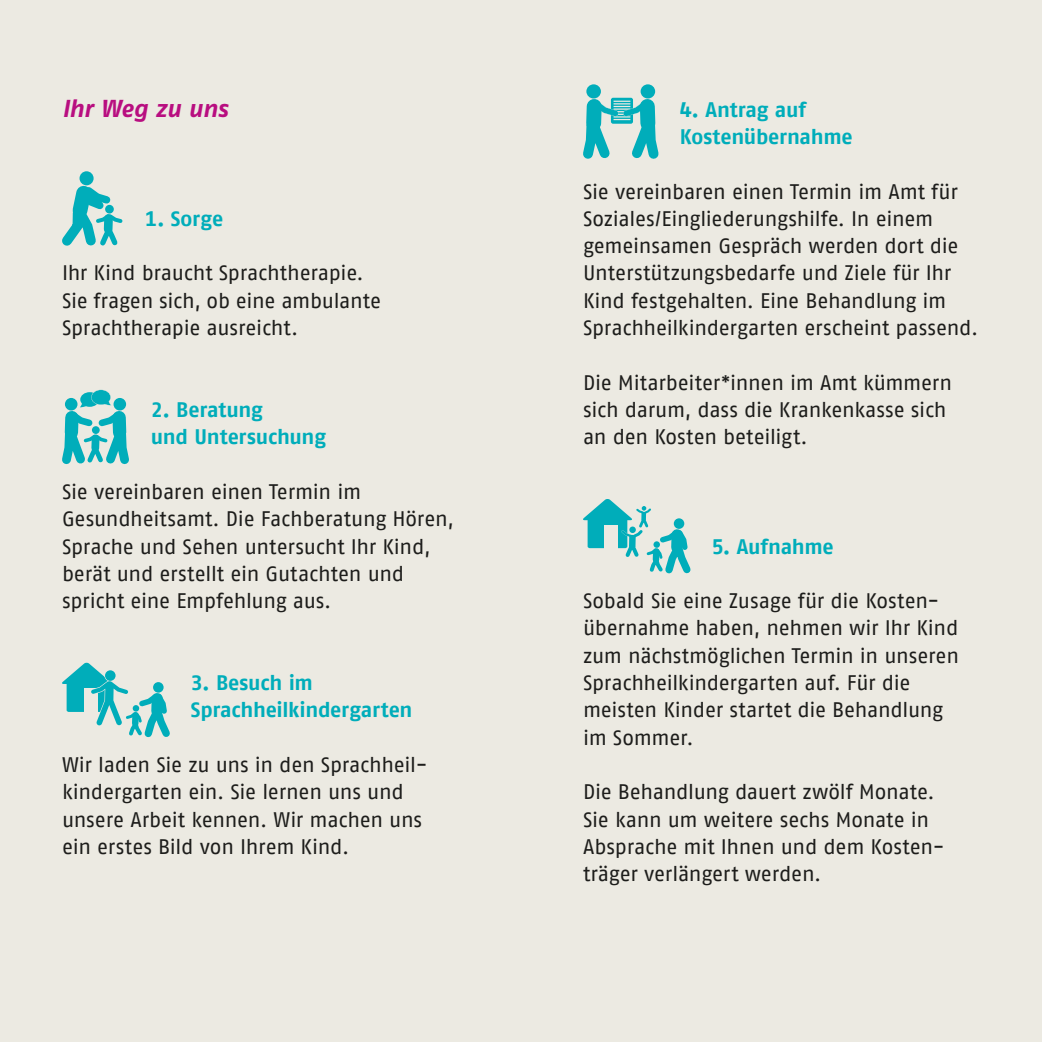
<style>
.page{position:relative;width:1042px;height:1042px;background:#fff}
.page>*{position:absolute;margin:0;border:0;box-sizing:border-box;transform-origin:0 0}
.t1{font:italic 700 24.5px "Fago Pro";letter-spacing:-.015em;color:#b80e80}
.t2{font:21px/27.3px "AWO Fago Office";letter-spacing:-.015em;color:#1d1d1b}
.t3{font:700 21px/27.3px "AWO Fago Office";letter-spacing:-.015em;color:#00adba}
</style>
<div class="page">
<div style="left:0;top:0;width:521px;height:1042px;background:#eceae2"></div>
<div style="left:521px;top:0;width:521px;height:1042px;background:#eceae2"></div>
<svg style="left:62px;top:390px;width:67px;height:74px"></svg>
<svg style="left:62px;top:662px;width:108px;height:76px"></svg>
<div style="left:586px;top:84px;width:15px;height:14px;background:#00adba;border-radius:50%"></div>
<div style="left:640px;top:84px;width:15px;height:14px;background:#00adba;border-radius:50%"></div>
<svg style="left:583px;top:91px;width:76px;height:68px"></svg>
<svg style="left:583px;top:499px;width:108px;height:75px"></svg>
<div style="left:80px;top:171px;width:14px;height:14px;background:#00adba;border-radius:50%"></div>
<svg style="left:62px;top:176px;width:61px;height:70px"></svg>
<p class="t1" style="left:62px;top:93px;width:167px">Ihr Weg zu uns</p>
<p class="t3" style="left:145px;top:205px;width:79px">1. Sorge</p>
<p class="t2" style="left:62px;top:259px;width:321px">Ihr Kind braucht Sprachtherapie.<br>Sie fragen sich, ob eine ambulante<br>Sprachtherapie ausreicht.</p>
<p class="t3" style="left:151px;top:396px;width:177px">2. Beratung<br>und Untersuchung</p>
<p class="t2" style="left:62px;top:478px;width:394px">Sie vereinbaren einen Termin im Gesundheitsamt. Die Fachberatung Hören, Sprache und Sehen untersucht Ihr Kind, berät und erstellt ein Gutachten und spricht eine Empfehlung aus.</p>
<p class="t3" style="left:191px;top:669px;width:223px">3. Besuch im<br>Sprachheilkindergarten</p>
<p class="t2" style="left:62px;top:751px;width:367px">Wir laden Sie zu uns in den Sprachheil&shy;kindergarten ein. Sie lernen uns und unsere Arbeit kennen. Wir machen uns ein erstes Bild von Ihrem Kind.</p>
<p class="t3" style="left:680px;top:95px;width:174px">4. Antrag auf<br>Kostenübernahme</p>
<p class="t2" style="left:583px;top:177px;width:397px">Sie vereinbaren einen Termin im Amt für Soziales/Eingliederungshilfe. In einem gemeinsamen Gespräch werden dort die Unterstützungsbedarfe und Ziele für Ihr Kind festgehalten. Eine Behandlung im Sprachheilkindergarten erscheint passend.</p>
<p class="t2" style="left:583px;top:368px;width:371px">Die Mitarbeiter*innen im Amt kümmern sich darum, dass die Krankenkasse sich an den Kosten beteiligt.</p>
<p class="t3" style="left:712px;top:532px;width:124px">5. Aufnahme</p>
<p class="t2" style="left:583px;top:587px;width:377px">Sobald Sie eine Zusage für die Kosten&shy;übernahme haben, nehmen wir Ihr Kind zum nächstmöglichen Termin in unseren Sprachheilkindergarten auf. Für die meisten Kinder startet die Behandlung im Sommer.</p>
<p class="t2" style="left:583px;top:778px;width:363px">Die Behandlung dauert zwölf Monate.<br>Sie kann um weitere sechs Monate in Absprache mit Ihnen und dem Kosten&shy;träger verlängert werden.</p>
</div>
